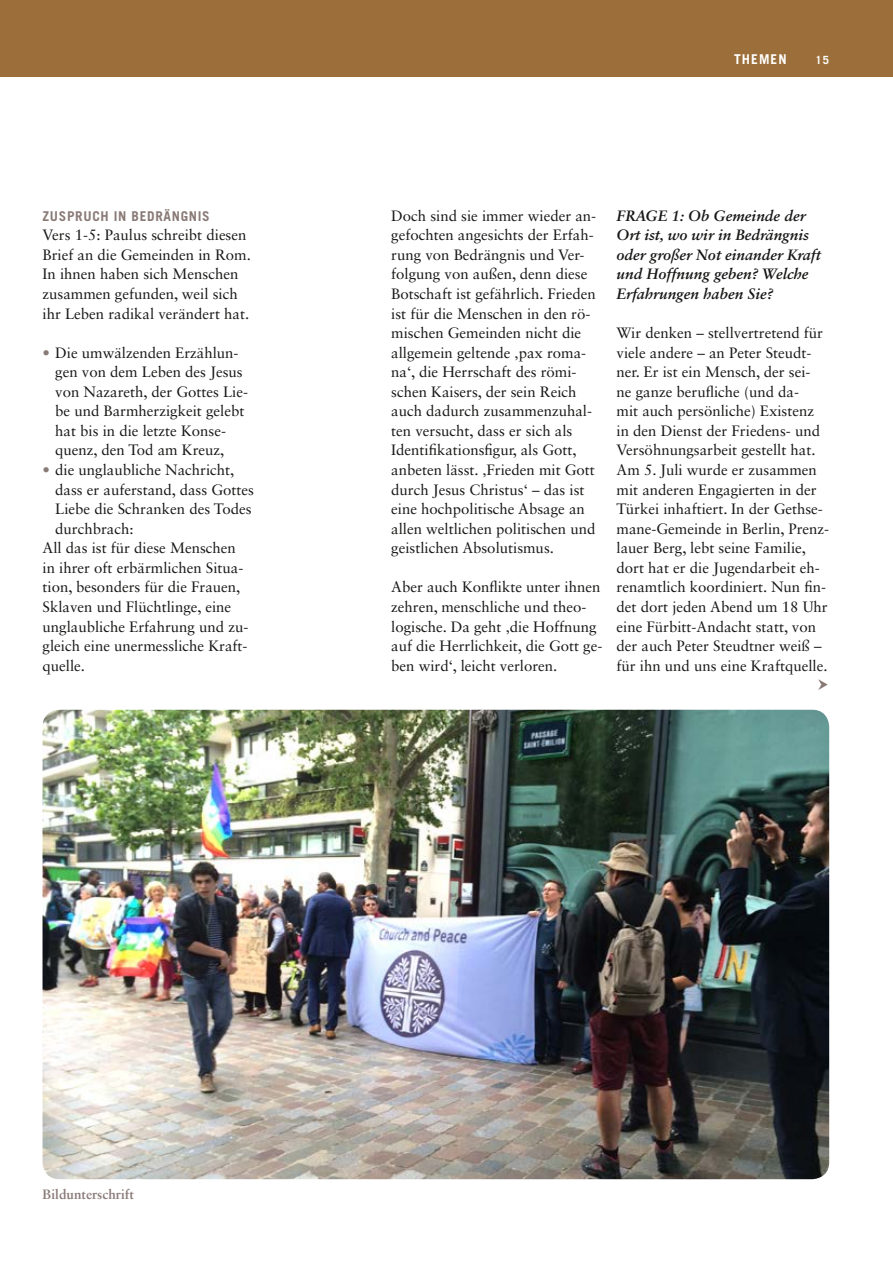
<style>
.page{position:relative;width:893px;height:1263px;background:#fff}
.page>*{position:absolute;margin:0;border:0;box-sizing:border-box;transform-origin:0 0}
.t1{font:15px/19.5px "Sabon LT Std";color:#181716}
.t2{font:italic 700 15px/19.5px "Sabon LT Std";color:#181716}
.t3{font:700 13.5px "Trade Gothic LT Std";letter-spacing:.05em;color:#897a76}
.t4{font:700 13.5px "Sabon LT Std";color:#897a76}
.t5{font:700 13.5px "Trade Gothic LT Std";letter-spacing:.08em;color:#fff}
.t6{font:700 11.25px "Trade Gothic LT Std";color:#fff}
.s1{color:#897a76}
</style>
<div class="page">
<div style="left:0;top:0;width:893px;height:77px;background:#9c6f3a"></div>
<img style="left:43px;top:710px;width:786px;height:469px">
<p class="t3" style="left:43px;top:208px;width:169px">ZUSPRUCH IN BEDRÄNGNIS</p>
<p class="t1" style="left:43px;top:225px;width:210px">Vers 1-5: Paulus schreibt diesen<br>Brief an die Gemeinden in Rom.<br>In ihnen haben sich Menschen zusammen gefunden, weil sich ihr Leben radikal verändert hat.</p>
<p class="t1" style="left:55px;top:342px;width:194px;text-indent:-13px"><span class="s1">•</span> Die umwälzenden Erzählun&shy;gen von dem Leben des Jesus von Nazareth, der Gottes Lie&shy;be und Barmherzigkeit gelebt hat bis in die letzte Konse&shy;quenz, den Tod am Kreuz,</p>
<p class="t1" style="left:43px;top:460px;width:193px"><span class="s1">•</span> die unglaubliche Nachricht,</p>
<p class="t1" style="left:55px;top:479px;width:200px">dass er auferstand, dass Gottes</p>
<p class="t1" style="left:55px;top:499px;width:198px">Liebe die Schranken des Todes</p>
<p class="t1" style="left:55px;top:519px;width:80px">durchbrach:</p>
<p class="t1" style="left:43px;top:538px;width:195px">All das ist für diese Menschen</p>
<p class="t1" style="left:43px;top:558px;width:202px">in ihrer oft erbärmlichen Situa-</p>
<p class="t1" style="left:43px;top:577px;width:199px">tion, besonders für die Frauen,</p>
<p class="t1" style="left:43px;top:597px;width:190px">Sklaven und Flüchtlinge, eine</p>
<p class="t1" style="left:43px;top:616px;width:207px">unglaubliche Erfahrung und zu-</p>
<p class="t1" style="left:43px;top:636px;width:206px">gleich eine unermessliche Kraft-</p>
<p class="t1" style="left:43px;top:655px;width:44px">quelle.</p>
<p class="t5" style="left:734px;top:51px;width:54px">THEMEN</p>
<p class="t6" style="left:815px;top:53px;width:15px">15</p>
<p class="t1" style="left:391px;top:206px;width:207px">Doch sind sie immer wieder an&shy;gefochten angesichts der Erfah&shy;rung von Bedrängnis und Ver&shy;folgung von außen, denn diese<br>Botschaft ist gefährlich. Frieden ist für die Menschen in den rö&shy;mischen Gemeinden nicht die allgemein geltende ‚pax roma&shy;na‘, die Herrschaft des römi&shy;schen Kaisers, der sein Reich auch dadurch zusammenzuhal&shy;ten versucht, dass er sich als<br>Identifikationsfigur, als Gott, anbeten lässt. ‚Frieden mit Gott durch Jesus Christus‘ – das ist eine hochpolitische Absage an allen weltlichen politischen und geistlichen Absolutismus.</p>
<p class="t1" style="left:391px;top:577px;width:213px">Aber auch Konflikte unter ihnen zehren, menschliche und theo&shy;logische. Da geht ‚die Hoffnung auf die Herrlichkeit, die Gott ge&shy;ben wird‘, leicht verloren.</p>
<p class="t2" style="left:617px;top:206px;width:206px">FRAGE 1: Ob Gemeinde der<br>Ort ist, wo wir in Bedrängnis oder großer Not einander Kraft und Hoffnung geben? Welche<br>Erfahrungen haben Sie?</p>
<p class="t1" style="left:617px;top:323px;width:214px">Wir denken – stellvertretend für viele andere – an Peter Steudt&shy;ner. Er ist ein Mensch, der sei&shy;ne ganze berufliche (und da-<br>mit auch persönliche) Existenz in den Dienst der Friedens- und<br>Versöhnungsarbeit gestellt hat.<br>Am 5. Juli wurde er zusammen mit anderen Engagierten in der<br>Türkei inhaftiert. In der Gethse&shy;mane-Gemeinde in Berlin, Prenz&shy;lauer Berg, lebt seine Familie, dort hat er die Jugendarbeit eh&shy;renamtlich koordiniert. Nun fin&shy;det dort jeden Abend um 18 Uhr eine Fürbitt-Andacht statt, von der auch Peter Steudtner weiß – für ihn und uns eine Kraftquelle.</p>
<p class="t4" style="left:43px;top:1186px;width:93px">Bildunterschrift</p>
</div>
